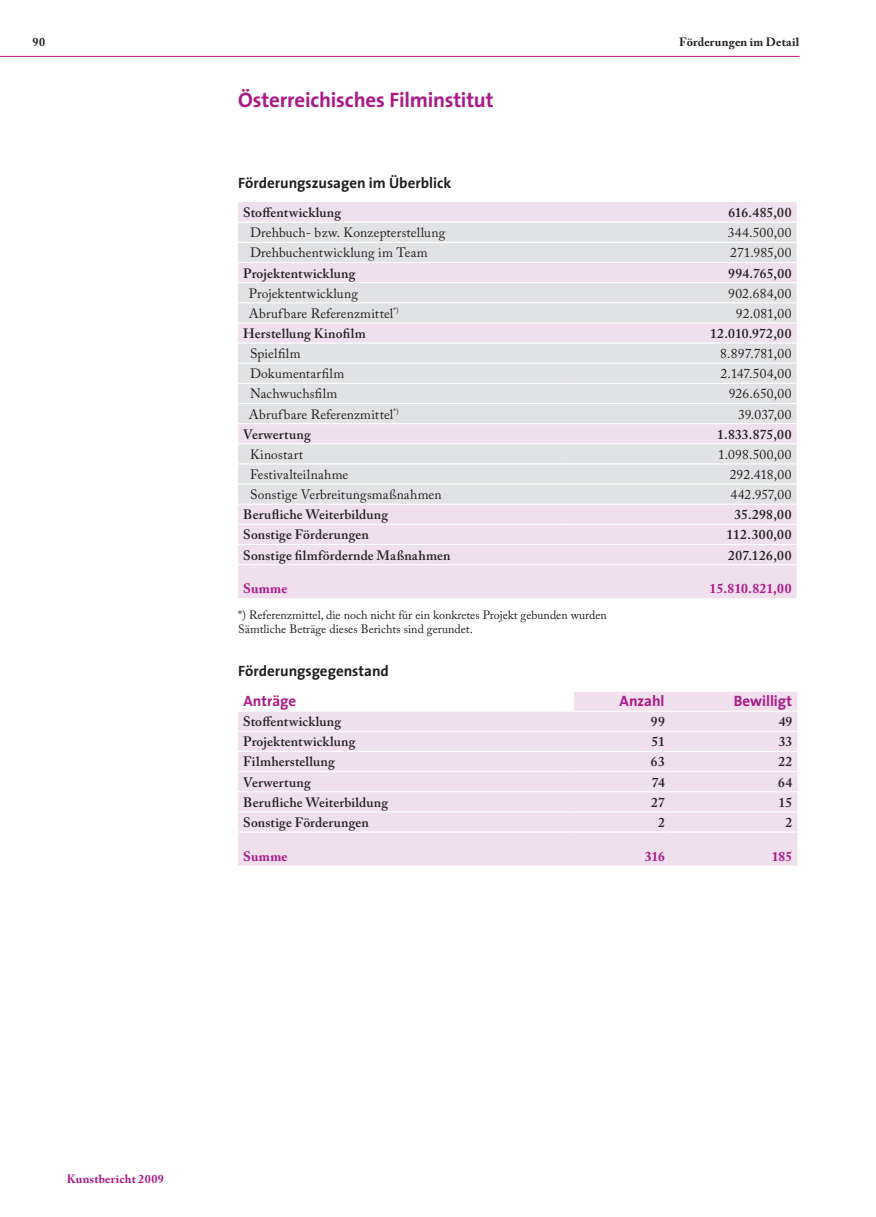
<style>
.page{position:relative;width:876px;height:1217px;background:#fff}
.page>*{position:absolute;margin:0;border:0;box-sizing:border-box;transform-origin:0 0}
.t1{font:21px "The Sans CV Bold";letter-spacing:-.01em;color:#ab1987}
.t2{font:15px "The Sans CV Bold";color:#231f20}
.t3{font:15px "The Sans CV Bold";letter-spacing:-.005em;color:#ab1987}
.t4{font:600 13.5px "Adobe Caslon Pro";letter-spacing:.015em;color:#231f20}
.t5{font:13.5px "Adobe Caslon Pro";letter-spacing:.01em;color:#231f20}
.t6{font:700 13.5px "Adobe Caslon Pro";letter-spacing:.015em;color:#ab1987}
.t7{font:12px/13.5px "Adobe Caslon Pro";color:#231f20}
.t8{font:700 12px "Adobe Caslon Pro";letter-spacing:.02em;color:#231f20}
.t9{font:700 12px "Adobe Caslon Pro";letter-spacing:.02em;color:#ab1987}
</style>
<div class="page">
<hr style="left:0;top:56px;width:799px;height:1px;background:#ab1987">
<div style="left:238px;top:202px;width:559px;height:396px;background:#f0dfec"></div>
<svg style="left:238px;top:223px;width:559px;height:280px;background:#e4e1e6"></svg>
<hr style="left:238px;top:221px;width:325px;height:2px;background:#fff">
<hr style="left:563px;top:221px;width:234px;height:2px;background:#fff">
<hr style="left:238px;top:242px;width:325px;height:1px;background:#fff">
<hr style="left:563px;top:242px;width:234px;height:1px;background:#fff">
<hr style="left:238px;top:262px;width:325px;height:1px;background:#fff">
<hr style="left:563px;top:262px;width:234px;height:1px;background:#fff">
<hr style="left:238px;top:282px;width:325px;height:1px;background:#fff">
<hr style="left:563px;top:282px;width:234px;height:1px;background:#fff">
<hr style="left:238px;top:302px;width:325px;height:1px;background:#fff">
<hr style="left:563px;top:302px;width:234px;height:1px;background:#fff">
<hr style="left:238px;top:322px;width:325px;height:1px;background:#fff">
<hr style="left:563px;top:322px;width:234px;height:1px;background:#fff">
<hr style="left:238px;top:342px;width:325px;height:1px;background:#fff">
<hr style="left:563px;top:342px;width:234px;height:1px;background:#fff">
<hr style="left:238px;top:362px;width:325px;height:1px;background:#fff">
<hr style="left:563px;top:362px;width:234px;height:1px;background:#fff">
<hr style="left:238px;top:382px;width:325px;height:2px;background:#fff">
<hr style="left:563px;top:382px;width:234px;height:2px;background:#fff">
<hr style="left:238px;top:403px;width:325px;height:1px;background:#fff">
<hr style="left:563px;top:403px;width:234px;height:1px;background:#fff">
<hr style="left:238px;top:423px;width:325px;height:1px;background:#fff">
<hr style="left:563px;top:423px;width:234px;height:1px;background:#fff">
<hr style="left:238px;top:443px;width:325px;height:1px;background:#fff">
<hr style="left:563px;top:443px;width:234px;height:1px;background:#fff">
<hr style="left:238px;top:463px;width:325px;height:1px;background:#fff">
<hr style="left:563px;top:463px;width:234px;height:1px;background:#fff">
<hr style="left:238px;top:483px;width:325px;height:1px;background:#fff">
<hr style="left:563px;top:483px;width:234px;height:1px;background:#fff">
<hr style="left:238px;top:503px;width:325px;height:1px;background:#fff">
<hr style="left:563px;top:503px;width:234px;height:1px;background:#fff">
<hr style="left:238px;top:523px;width:325px;height:2px;background:#fff">
<hr style="left:563px;top:523px;width:234px;height:2px;background:#fff">
<hr style="left:238px;top:544px;width:325px;height:1px;background:#fff">
<hr style="left:563px;top:544px;width:234px;height:1px;background:#fff">
<hr style="left:238px;top:564px;width:325px;height:1px;background:#fff">
<hr style="left:563px;top:564px;width:234px;height:1px;background:#fff">
<svg style="left:238px;top:692px;width:559px;height:173px;background:#f1e1ed"></svg>
<hr style="left:238px;top:710px;width:336px;height:1px;background:#fff">
<hr style="left:574px;top:710px;width:96px;height:1px;background:#fff">
<hr style="left:670px;top:710px;width:127px;height:1px;background:#fff">
<hr style="left:238px;top:730px;width:336px;height:1px;background:#fff">
<hr style="left:574px;top:730px;width:96px;height:1px;background:#fff">
<hr style="left:670px;top:730px;width:127px;height:1px;background:#fff">
<hr style="left:238px;top:750px;width:336px;height:1px;background:#fff">
<hr style="left:574px;top:750px;width:96px;height:1px;background:#fff">
<hr style="left:670px;top:750px;width:127px;height:1px;background:#fff">
<hr style="left:238px;top:770px;width:336px;height:2px;background:#fff">
<hr style="left:574px;top:770px;width:96px;height:2px;background:#fff">
<hr style="left:670px;top:770px;width:127px;height:2px;background:#fff">
<hr style="left:238px;top:791px;width:336px;height:1px;background:#fff">
<hr style="left:574px;top:791px;width:96px;height:1px;background:#fff">
<hr style="left:670px;top:791px;width:127px;height:1px;background:#fff">
<hr style="left:238px;top:811px;width:336px;height:1px;background:#fff">
<hr style="left:574px;top:811px;width:96px;height:1px;background:#fff">
<hr style="left:670px;top:811px;width:127px;height:1px;background:#fff">
<hr style="left:238px;top:831px;width:336px;height:1px;background:#fff">
<hr style="left:574px;top:831px;width:96px;height:1px;background:#fff">
<hr style="left:670px;top:831px;width:127px;height:1px;background:#fff">
<p class="t8" style="left:33px;top:35px;width:14px">90</p>
<h1 class="t1" style="left:238px;top:82px;width:257px">Österreichisches Filminstitut</h1>
<p class="t8" style="left:679px;top:35px;width:122px">Förderungen im Detail</p>
<p class="t2" style="left:238px;top:170px;width:215px">Förderungszusagen im Überblick</p>
<p class="t4" style="left:243px;top:204px;width:99px">Stoffentwicklung</p>
<p class="t4" style="left:728px;top:204px;width:64px">616.485,00</p>
<p class="t5" style="left:250px;top:225px;width:197px">Drehbuch- bzw. Konzepterstellung</p>
<p class="t5" style="left:728px;top:225px;width:65px">344.500,00</p>
<p class="t5" style="left:250px;top:245px;width:179px">Drehbuchentwicklung im Team</p>
<p class="t5" style="left:730px;top:245px;width:63px">271.985,00</p>
<p class="t4" style="left:243px;top:265px;width:114px">Projektentwicklung</p>
<p class="t4" style="left:728px;top:265px;width:65px">994.765,00</p>
<p class="t5" style="left:249px;top:285px;width:111px">Projektentwicklung</p>
<p class="t5" style="left:728px;top:285px;width:65px">902.684,00</p>
<p class="t5" style="left:249px;top:305px;width:151px">Abrufbare Referenzmittel<sup>*)</sup></p>
<p class="t5" style="left:736px;top:305px;width:57px">92.081,00</p>
<p class="t4" style="left:243px;top:325px;width:124px">Herstellung Kinofilm</p>
<p class="t4" style="left:710px;top:325px;width:83px">12.010.972,00</p>
<p class="t5" style="left:250px;top:345px;width:52px">Spielfilm</p>
<p class="t5" style="left:720px;top:345px;width:73px">8.897.781,00</p>
<p class="t5" style="left:250px;top:365px;width:96px">Dokumentarfilm</p>
<p class="t5" style="left:720px;top:365px;width:73px">2.147.504,00</p>
<p class="t5" style="left:250px;top:386px;width:89px">Nachwuchsfilm</p>
<p class="t5" style="left:729px;top:386px;width:64px">926.650,00</p>
<p class="t5" style="left:249px;top:406px;width:151px">Abrufbare Referenzmittel<sup>*)</sup></p>
<p class="t5" style="left:738px;top:406px;width:55px">39.037,00</p>
<p class="t4" style="left:243px;top:426px;width:69px">Verwertung</p>
<p class="t4" style="left:717px;top:426px;width:76px">1.833.875,00</p>
<p class="t5" style="left:250px;top:446px;width:55px">Kinostart</p>
<p class="t5" style="left:718px;top:446px;width:75px">1.098.500,00</p>
<p class="t5" style="left:250px;top:466px;width:100px">Festivalteilnahme</p>
<p class="t5" style="left:730px;top:466px;width:63px">292.418,00</p>
<p class="t5" style="left:250px;top:486px;width:193px">Sonstige Verbreitungsmaßnahmen</p>
<p class="t5" style="left:730px;top:486px;width:62px">442.957,00</p>
<p class="t4" style="left:243px;top:506px;width:146px">Berufliche Weiterbildung</p>
<p class="t4" style="left:734px;top:506px;width:59px">35.298,00</p>
<p class="t4" style="left:243px;top:526px;width:127px">Sonstige Förderungen</p>
<p class="t4" style="left:726px;top:526px;width:67px">112.300,00</p>
<p class="t4" style="left:243px;top:547px;width:209px">Sonstige filmfördernde Maßnahmen</p>
<p class="t4" style="left:728px;top:547px;width:65px">207.126,00</p>
<p class="t6" style="left:243px;top:580px;width:46px">Summe</p>
<p class="t6" style="left:710px;top:580px;width:83px">15.810.821,00</p>
<p class="t7" style="left:238px;top:608px;width:370px">*) Referenzmittel, die noch nicht für ein konkretes Projekt gebunden wurden<br>Sämtliche Beträge dieses Berichts sind gerundet.</p>
<p class="t2" style="left:238px;top:658px;width:152px">Förderungsgegenstand</p>
<p class="t3" style="left:243px;top:688px;width:54px">Anträge</p>
<p class="t3" style="left:620px;top:688px;width:46px">Anzahl</p>
<p class="t3" style="left:734px;top:688px;width:60px">Bewilligt</p>
<p class="t4" style="left:243px;top:713px;width:99px">Stoffentwicklung</p>
<p class="t4" style="left:651px;top:713px;width:15px">99</p>
<p class="t4" style="left:779px;top:713px;width:15px">49</p>
<p class="t4" style="left:243px;top:733px;width:114px">Projektentwicklung</p>
<p class="t4" style="left:651px;top:733px;width:15px">51</p>
<p class="t4" style="left:779px;top:733px;width:15px">33</p>
<p class="t4" style="left:243px;top:753px;width:93px">Filmherstellung</p>
<p class="t4" style="left:651px;top:753px;width:15px">63</p>
<p class="t4" style="left:778px;top:753px;width:15px">22</p>
<p class="t4" style="left:243px;top:773px;width:69px">Verwertung</p>
<p class="t4" style="left:652px;top:773px;width:14px">74</p>
<p class="t4" style="left:778px;top:773px;width:16px">64</p>
<p class="t4" style="left:243px;top:794px;width:146px">Berufliche Weiterbildung</p>
<p class="t4" style="left:651px;top:794px;width:15px">27</p>
<p class="t4" style="left:779px;top:794px;width:15px">15</p>
<p class="t4" style="left:243px;top:814px;width:127px">Sonstige Förderungen</p>
<p class="t4" style="left:658px;top:814px;width:8px">2</p>
<p class="t4" style="left:786px;top:814px;width:8px">2</p>
<p class="t6" style="left:243px;top:847px;width:46px">Summe</p>
<p class="t6" style="left:645px;top:847px;width:22px">316</p>
<p class="t6" style="left:772px;top:847px;width:22px">185</p>
<p class="t9" style="left:67px;top:1171px;width:99px">Kunstbericht 2009</p>
</div>
